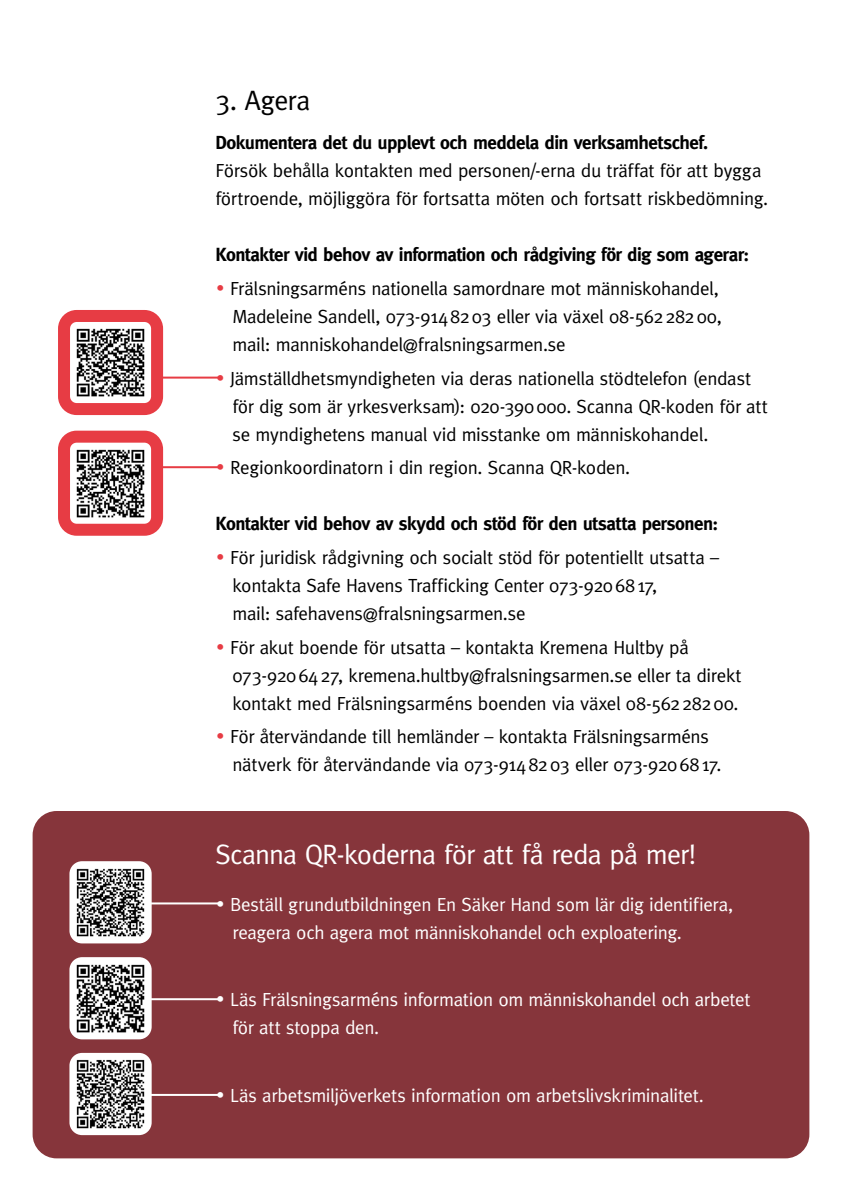
<style>
.page{position:relative;width:842px;height:1191px;background:#fff}
.page>*{position:absolute;margin:0;border:0;box-sizing:border-box;transform-origin:0 0}
.t1{font:28px "Salvation Meta";letter-spacing:-.03em;color:#fff}
.t2{font:28px "Salvation Meta";letter-spacing:-.015em;color:#000}
.t3{font:19px/28px "Salvation Meta";letter-spacing:-.02em;color:#000}
.t4{font:19px/28px "Salvation Meta";letter-spacing:-.02em;color:#fff}
.t5{font:700 19px "Salvation Meta";letter-spacing:-.03em;color:#000}
.s1{color:#e73c44}
</style>
<div class="page">
<hr style="left:162px;top:466px;width:57px;height:2px;background:#e73c44">
<hr style="left:162px;top:376px;width:57px;height:2px;background:#e73c44">
<div style="left:33px;top:811px;width:776px;height:347px;background:#86353b;border-radius:24px"></div>
<div style="left:58px;top:430px;width:105px;height:106px;border:12px solid #e73c44;border-radius:13px"></div>
<img style="left:76px;top:449px;width:69px;height:68px">
<div style="left:58px;top:310px;width:105px;height:105px;border:12px solid #e73c44;border-radius:13px"></div>
<img style="left:76px;top:328px;width:69px;height:68px">
<hr style="left:146px;top:902px;width:74px;height:2px;background:#fff">
<div style="left:69px;top:861px;width:83px;height:82px;background:#fff;border-radius:13px"></div>
<img style="left:76px;top:868px;width:69px;height:68px">
<hr style="left:146px;top:998px;width:74px;height:2px;background:#fff">
<div style="left:69px;top:957px;width:83px;height:82px;background:#fff;border-radius:13px"></div>
<img style="left:76px;top:964px;width:69px;height:68px">
<hr style="left:146px;top:1094px;width:74px;height:2px;background:#fff">
<div style="left:69px;top:1053px;width:83px;height:82px;background:#fff;border-radius:13px"></div>
<img style="left:76px;top:1060px;width:69px;height:68px">
<h1 class="t2" style="left:215px;top:84px;width:96px">3. Agera</h1>
<p class="t5" style="left:215px;top:132px;width:494px">Dokumentera det du upplevt och meddela din verksamhetschef.</p>
<p class="t3" style="left:215px;top:156px;width:554px">Försök behålla kontakten med personen/-erna du träffat för att bygga förtroende, möjliggöra för fortsatta möten och fortsatt riskbedömning.</p>
<p class="t5" style="left:215px;top:244px;width:535px">Kontakter vid behov av information och rådgiving för dig som agerar:</p>
<p class="t3" style="left:232px;top:274px;width:491px;text-indent:-17px"><span class="s1">•</span> Frälsningsarméns nationella samordnare mot människohandel,<br>Madeleine Sandell, 073-9148203 eller via växel 08-56228200, mail: manniskohandel@fralsningsarmen.se</p>
<p class="t3" style="left:232px;top:364px;width:537px;text-indent:-17px"><span class="s1">•</span> Jämställdhetsmyndigheten via deras nationella stödtelefon (endast för dig som är yrkesverksam): 020-390000. Scanna QR-koden för att se myndighetens manual vid misstanke om människohandel.</p>
<p class="t3" style="left:215px;top:453px;width:416px"><span class="s1">•</span> Regionkoordinatorn i din region. Scanna QR-koden.</p>
<p class="t5" style="left:215px;top:513px;width:504px">Kontakter vid behov av skydd och stöd för den utsatta personen:</p>
<p class="t3" style="left:232px;top:543px;width:488px;text-indent:-17px"><span class="s1">•</span> För juridisk rådgivning och socialt stöd för potentiellt utsatta – kontakta Safe Havens Trafficking Center 073-9206817,<br>mail: safehavens@fralsningsarmen.se</p>
<p class="t3" style="left:232px;top:633px;width:511px;text-indent:-17px"><span class="s1">•</span> För akut boende för utsatta – kontakta Kremena Hultby på<br>073-9206427, kremena.hultby@fralsningsarmen.se eller ta direkt kontakt med Frälsningsarméns boenden via växel 08-56228200.</p>
<p class="t3" style="left:232px;top:722px;width:491px;text-indent:-17px"><span class="s1">•</span> För återvändande till hemländer – kontakta Frälsningsarméns nätverk för återvändande via 073-9148203 eller 073-9206817.</p>
<h1 class="t1" style="left:215px;top:838px;width:482px">Scanna QR-koderna för att få reda på mer!</h1>
<p class="t4" style="left:232px;top:889px;width:502px;text-indent:-17px">• Beställ grundutbildningen En Säker Hand som lär dig identifiera, reagera och agera mot människohandel och exploatering.</p>
<p class="t4" style="left:232px;top:985px;width:520px;text-indent:-17px">• Läs Frälsningsarméns information om människohandel och arbetet för att stoppa den.</p>
<p class="t4" style="left:215px;top:1081px;width:490px">• Läs arbetsmiljöverkets information om arbetslivskriminalitet.</p>
</div>
